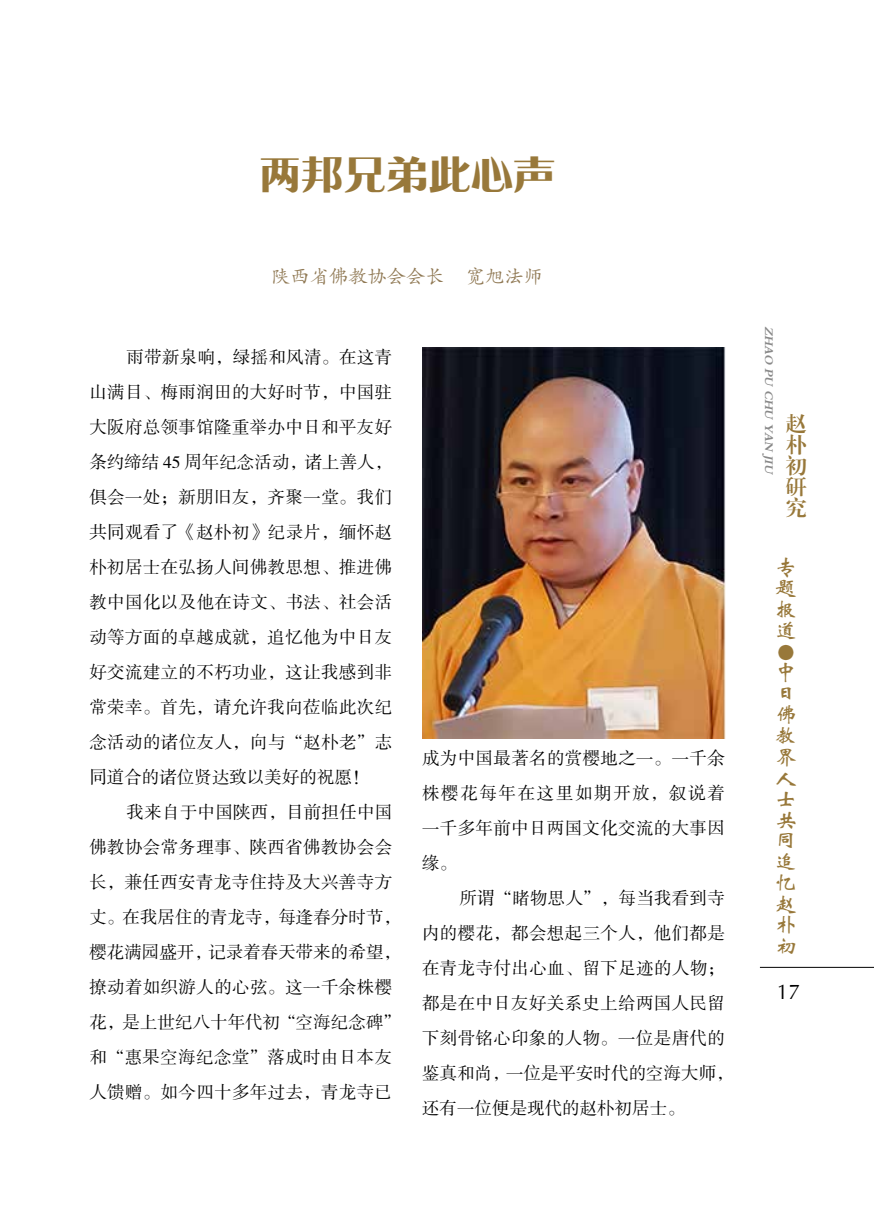
<style>
.page{position:relative;width:874px;height:1221px;background:#fff}
.page>*{position:absolute;margin:0;border:0;box-sizing:border-box;transform-origin:0 0}
.t1{font:38.5px "FZRUISY DAJW GB1 0";color:#98783a;scale:1.1 1}
.t2{font:21px/21px "FZWBK GBK1 0";color:#98783a;text-align:justify}
.t3{font:21px/21px "FZXBSK GBK1 0";color:#98783a;text-align:justify}
.t4{font:21px "FZWBK GBK1 0";color:#000}
.t5{font:19.25px "FZKTK GBK1 0";color:#907954}
.t6{font:17.5px/35px "FZSSK GBK1 0";letter-spacing:.02em;color:#000;text-align:justify}
.t7{font:italic 12.25px "FZDBSK GBK1 0";color:#898989}
</style>
<div class="page">
<hr style="left:759px;top:967px;width:114px;height:1px;background:#000">
<img style="left:422px;top:347px;width:302px;height:391px">
<h1 class="t1" style="left:259px;top:152px;width:271px">两邦兄弟此心声</h1>
<p class="t5" style="left:271px;top:266px;width:273px">陕西省佛教协会会长 宽旭法师</p>
<p class="t6" style="left:89px;top:340px;width:304px;text-indent:37px">雨带新泉响，绿摇和风清。在这青山满目、梅雨润田的大好时节，中国驻大阪府总领事馆隆重举办中日和平友好条约缔结 45 周年纪念活动，诸上善人，俱会一处；新朋旧友，齐聚一堂。我们共同观看了《赵朴初》纪录片，缅怀赵朴初居士在弘扬人间佛教思想、推进佛教中国化以及他在诗文、书法、社会活动等方面的卓越成就，追忆他为中日友好交流建立的不朽功业，这让我感到非常荣幸。首先，请允许我向莅临此次纪念活动的诸位友人，向与“赵朴老”志同道合的诸位贤达致以美好的祝愿！</p>
<p class="t6" style="left:89px;top:795px;width:313px;text-align:left;text-indent:37px">我来自于中国陕西，目前担任中国佛教协会常务理事、陕西省佛教协会会长，兼任西安青龙寺住持及大兴善寺方丈。在我居住的青龙寺，每逢春分时节，樱花满园盛开，记录着春天带来的希望，撩动着如织游人的心弦。这一千余株樱花，是上世纪八十年代初“空海纪念碑”和“惠果空海纪念堂”落成时由日本友人馈赠。如今四十多年过去，青龙寺已</p>
<p class="t6" style="left:422px;top:741px;width:304px">成为中国最著名的赏樱地之一。一千余株樱花每年在这里如期开放，叙说着一千多年前中日两国文化交流的大事因缘。</p>
<p class="t6" style="left:422px;top:881px;width:313px;text-align:left;text-indent:37px">所谓“睹物思人”，每当我看到寺内的樱花，都会想起三个人，他们都是在青龙寺付出心血、留下足迹的人物；都是在中日友好关系史上给两国人民留下刻骨铭心印象的人物。一位是唐代的鉴真和尚，一位是平安时代的空海大师，还有一位便是现代的赵朴初居士。</p>
<p class="t7" style="left:775px;top:325px;width:152px;rotate:90deg">ZHAO PU CHU YAN JIU</p>
<p class="t3" style="left:785px;top:413px;width:22px">赵朴初研究</p>
<p class="t2" style="left:775px;top:558px;width:22px">专题报道</p>
<p class="t2" style="left:795px;top:641px;width:22px;rotate:90deg">●</p>
<p class="t2" style="left:775px;top:663px;width:22px;text-align:left">中日佛教界人士共同追忆赵朴初</p>
<p class="t4" style="left:776px;top:980px;width:25px">17</p>
</div>
